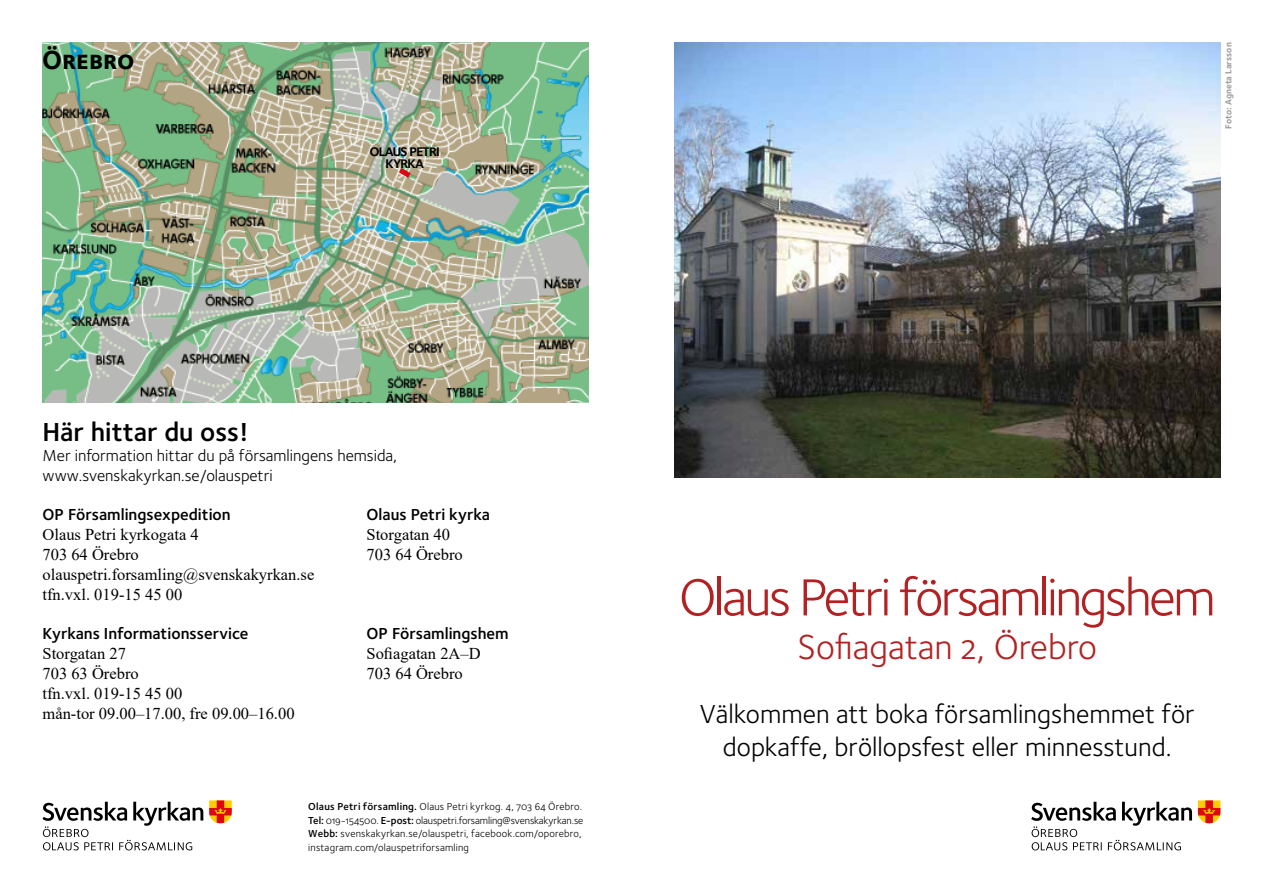
<style>
.page{position:relative;width:1263px;height:893px;background:#fff}
.page>*{position:absolute;margin:0;border:0;box-sizing:border-box;transform-origin:0 0}
.t1{font:54px "Foundry Sterling Book OSF";letter-spacing:-.05em;color:#b32223}
.t2{font:36px "Foundry Sterling Book OSF";color:#b32223}
.t3{font:27px/32.4px "Foundry Sterling Book OSF";color:#000;text-align:center}
.t4{font:27px "Foundry Sterling Demi OSF";color:#000}
.t5{font:27px "Foundry Sterling Bold Expert";color:#000}
.t6{font:16.5px/19.8px "Times New Roman";color:#000}
.t7{font:16.5px "Foundry Sterling Demi OSF";color:#000}
.t8{font:16.5px/19.8px "Foundry Sterling Book OSF";color:#000}
.t9{font:16.5px/12px "Foundry Sterling Demi Expert";letter-spacing:-.08em;color:#000;text-align:center}
.t10{font:10.5px/13.5px "Foundry Sterling Book OSF";letter-spacing:.015em;color:#000}
.t11{font:9px "Foundry Sterling Bold OSF";color:#9d9d9c}
.s1{font-family:"Foundry Sterling Demi OSF"}
</style>
<div class="page">
<svg style="left:1198px;top:800px;width:22px;height:23px"></svg>
<svg style="left:1031px;top:802px;width:161px;height:48px"></svg>
<svg style="left:209px;top:800px;width:23px;height:23px"></svg>
<svg style="left:43px;top:802px;width:160px;height:48px"></svg>
<img style="left:674px;top:42px;width:546px;height:436px">
<img style="left:42px;top:43px;width:547px;height:359px">
<svg style="left:399px;top:168px;width:12px;height:10px"></svg>
<h3 class="t5" style="left:42px;top:43px;width:94px">Örebro</h3>
<p class="t9" style="left:369px;top:144px;width:72px">olaus petri kyrka</p>
<p class="t11" style="left:1223px;top:129px;width:88px;rotate:-90deg">Foto: Agneta Larsson</p>
<h3 class="t4" style="left:43px;top:416px;width:208px">Här hittar du oss!</h3>
<p class="t8" style="left:43px;top:446px;width:356px">Mer information hittar du på församlingens hemsida, www.svenskakyrkan.se/olauspetri</p>
<p class="t7" style="left:43px;top:505px;width:190px">OP Församlingsexpedition</p>
<p class="t7" style="left:367px;top:505px;width:125px">Olaus Petri kyrka</p>
<p class="t6" style="left:43px;top:524px;width:158px">Olaus Petri kyrkogata 4</p>
<p class="t6" style="left:367px;top:524px;width:85px">Storgatan 40</p>
<p class="t6" style="left:43px;top:544px;width:98px">703 64 Örebro</p>
<p class="t6" style="left:367px;top:544px;width:98px">703 64 Örebro</p>
<p class="t6" style="left:43px;top:564px;width:273px">olauspetri.forsamling@svenskakyrkan.se tfn.vxl. 019-15 45 00</p>
<p class="t7" style="left:43px;top:624px;width:208px">Kyrkans Informationsservice</p>
<p class="t7" style="left:367px;top:624px;width:144px">OP Församlingshem</p>
<p class="t6" style="left:43px;top:643px;width:85px">Storgatan 27</p>
<p class="t6" style="left:367px;top:643px;width:116px">Sofiagatan 2A–D</p>
<p class="t6" style="left:43px;top:663px;width:98px">703 63 Örebro</p>
<p class="t6" style="left:367px;top:663px;width:98px">703 64 Örebro</p>
<p class="t6" style="left:43px;top:683px;width:254px">tfn.vxl. 019-15 45 00<br>mån-tor 09.00–17.00, fre 09.00–16.00</p>
<p class="t10" style="left:308px;top:800px;width:277px"><span class="s1">Olaus Petri församling.</span> Olaus Petri kyrkog. 4, 703 64 Örebro.<br><span class="s1">Tel:</span> 019-154500. <span class="s1">E-post:</span> olauspetri.forsamling@svenskakyrkan.se <span class="s1">Webb:</span> svenskakyrkan.se/olauspetri, facebook.com/oporebro, instagram.com/olauspetriforsamling</p>
<h1 class="t1" style="left:679px;top:566px;width:538px">Olaus Petri församlingshem</h1>
<h2 class="t2" style="left:797px;top:626px;width:301px">Sofiagatan 2, Örebro</h2>
<h3 class="t3" style="left:700px;top:698px;width:496px">Välkommen att boka församlingshemmet för dopkaffe, bröllopsfest eller minnesstund.</h3>
</div>
